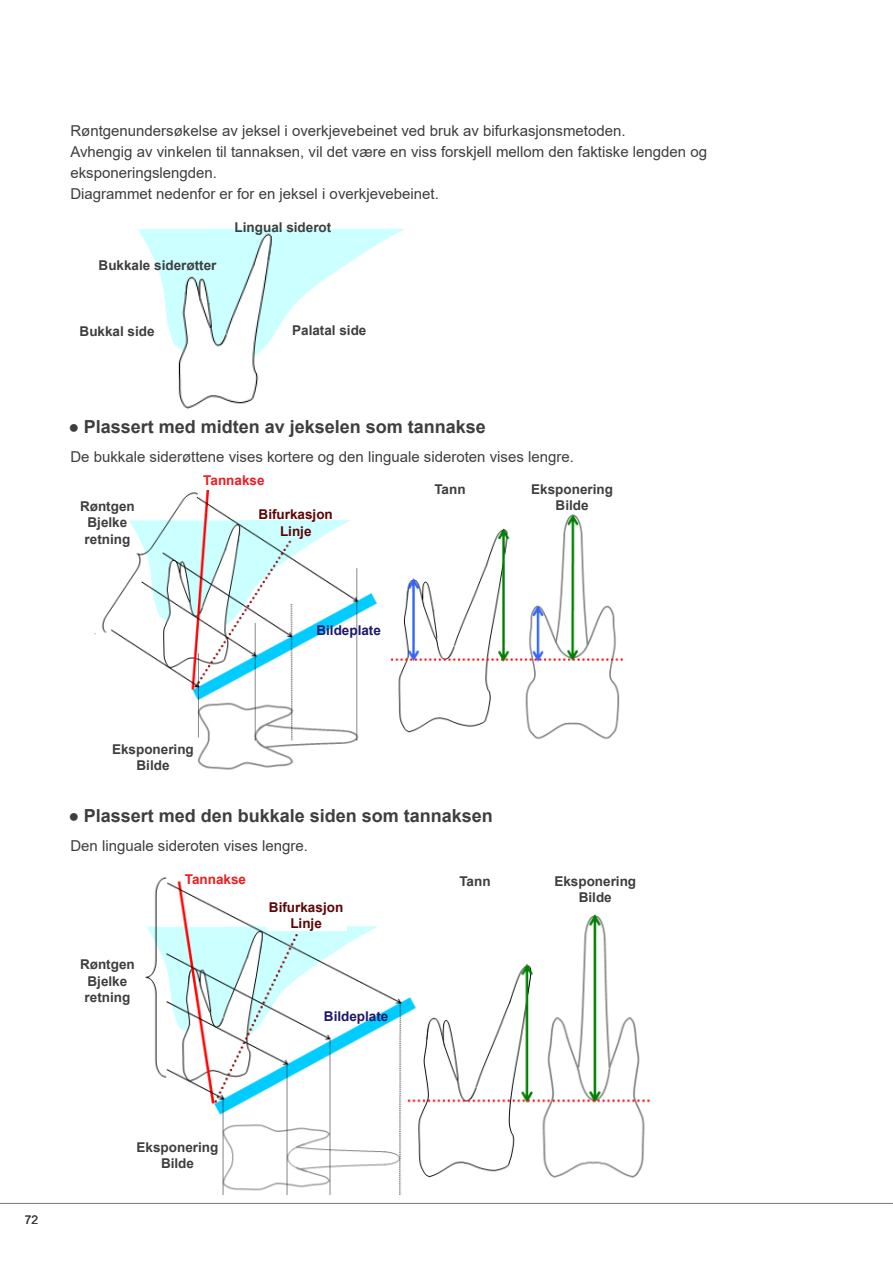
<style>
.page{position:relative;width:893px;height:1263px;background:#fff}
.page>*{position:absolute;margin:0;border:0;box-sizing:border-box;transform-origin:0 0}
.t1{font:700 18px "Arial";color:#3e3e3f}
.t2{font:15px/21px "Arial";color:#3e3e3f}
.t3{font:700 13.5px/16.5px "Arial";color:#3e3e3f;text-align:center}
.t4{font:700 13.5px/16.5px "Arial";color:#5c0506;text-align:center}
.t5{font:700 13.5px "Arial";color:#1d186a}
.t6{font:700 13.5px "Arial";color:#ee1d23}
.t7{font:12px "Arial";color:#3e3e3f}
.s1{font-weight:400}
</style>
<div class="page">
<hr style="left:0;top:1203px;width:893px;height:1px;background:#808285">
<img style="left:138px;top:228px;width:266px;height:181px">
<div style="left:70px;top:324px;width:94px;height:17px;background:#fff"></div>
<div style="left:287px;top:324px;width:85px;height:17px;background:#fff"></div>
<img style="left:94px;top:490px;width:529px;height:280px">
<div style="left:112px;top:742px;width:82px;height:32px;background:#fff"></div>
<div style="left:413px;top:482px;width:74px;height:17px;background:#fff"></div>
<img style="left:145px;top:877px;width:506px;height:318px">
<div style="left:136px;top:1140px;width:83px;height:34px;background:#fff"></div>
<div style="left:438px;top:874px;width:74px;height:38px;background:#fff"></div>
<div style="left:266px;top:900px;width:80px;height:30px;background:#fff"></div>
<p class="t2" style="left:70px;top:121px;width:638px">Røntgenundersøkelse av jeksel i overkjevebeinet ved bruk av bifurkasjonsmetoden.<br>Avhengig av vinkelen til tannaksen, vil det være en viss forskjell mellom den faktiske lengden og eksponeringslengden.<br>Diagrammet nedenfor er for en jeksel i overkjevebeinet.</p>
<p class="t3" style="left:235px;top:219px;width:98px">Lingual siderot</p>
<p class="t3" style="left:99px;top:258px;width:119px">Bukkale siderøtter</p>
<p class="t3" style="left:80px;top:323px;width:77px">Bukkal side</p>
<p class="t3" style="left:292px;top:322px;width:76px">Palatal side</p>
<p class="t1" style="left:68px;top:414px;width:419px"><span class="s1">●</span> Plassert med midten av jekselen som tannakse</p>
<p class="t2" style="left:70px;top:446px;width:505px">De bukkale siderøttene vises kortere og den linguale sideroten vises lengre.</p>
<p class="t3" style="left:80px;top:498px;width:56px">Røntgen<br>Bjelke retning</p>
<p class="t6" style="left:203px;top:471px;width:63px">Tannakse</p>
<p class="t4" style="left:259px;top:506px;width:76px">Bifurkasjon<br>Linje</p>
<p class="t3" style="left:434px;top:481px;width:33px">Tann</p>
<p class="t3" style="left:531px;top:481px;width:83px">Eksponering<br>Bilde</p>
<p class="t3" style="left:112px;top:741px;width:83px">Eksponering<br>Bilde</p>
<p class="t5" style="left:316px;top:621px;width:66px">Bildeplate</p>
<p class="t1" style="left:68px;top:802px;width:426px"><span class="s1">●</span> Plassert med den bukkale siden som tannaksen</p>
<p class="t2" style="left:70px;top:835px;width:239px">Den linguale sideroten vises lengre.</p>
<p class="t3" style="left:80px;top:956px;width:56px">Røntgen<br>Bjelke retning</p>
<p class="t6" style="left:185px;top:870px;width:63px">Tannakse</p>
<p class="t3" style="left:459px;top:873px;width:33px">Tann</p>
<p class="t4" style="left:269px;top:899px;width:76px">Bifurkasjon<br>Linje</p>
<p class="t5" style="left:324px;top:1006px;width:66px">Bildeplate</p>
<p class="t3" style="left:554px;top:873px;width:83px">Eksponering<br>Bilde</p>
<p class="t7" style="left:25px;top:1212px;width:15px">72</p>
<p class="t3" style="left:137px;top:1139px;width:83px">Eksponering<br>Bilde</p>
</div>
